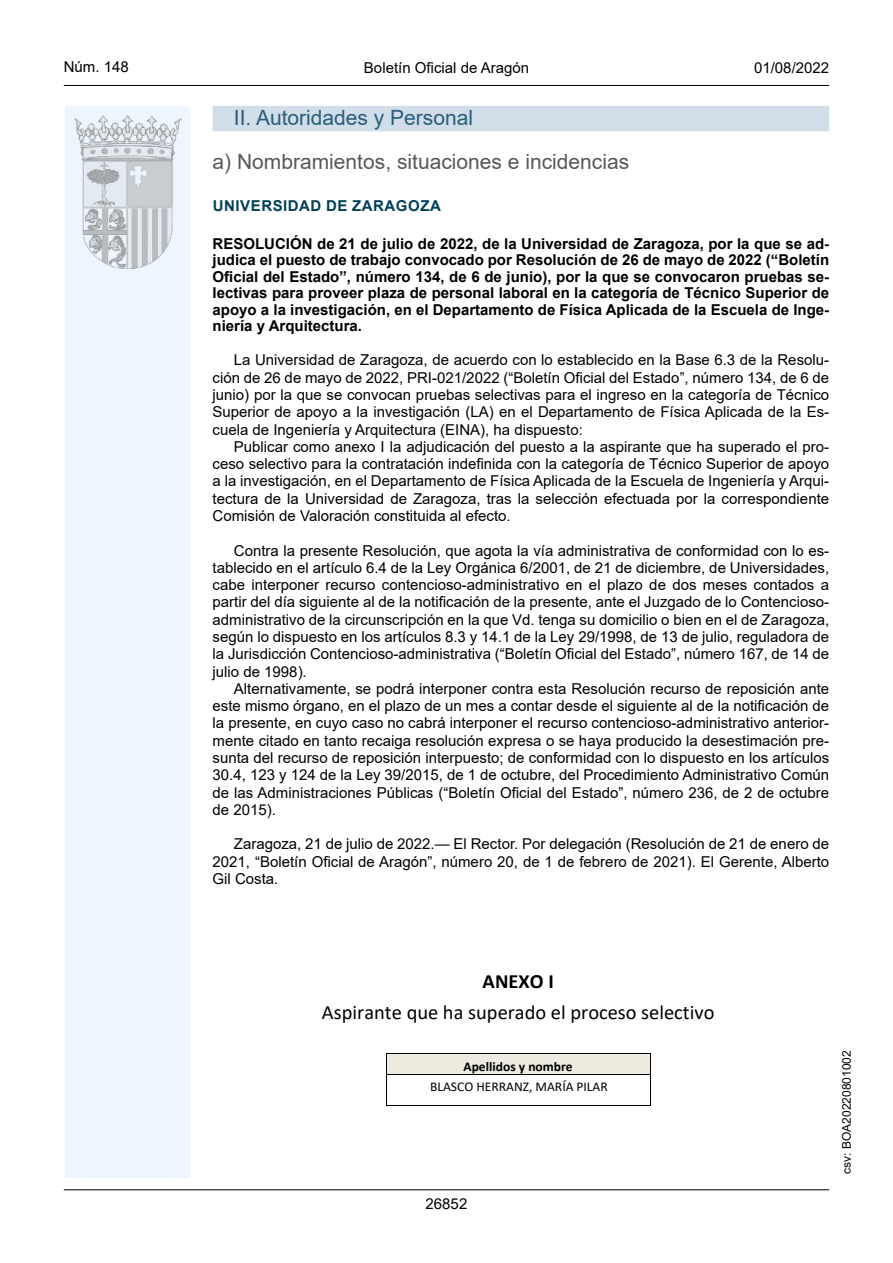
<style>
.page{position:relative;width:893px;height:1263px;background:#fff}
.page>*{position:absolute;margin:0;border:0;box-sizing:border-box;transform-origin:0 0}
.Sub_Seccion{font:21px "Arial";color:#585857}
.Titulo_sec{font:21px "Arial";color:#2a5e7a}
.t1{font:20.25px "Hbwnyy Calibri";color:#000}
.t2{font:700 20.25px "Xssflb Calibri";color:#000}
.inicio_de_parrafo{font:15px/17.2px "Arial";color:#000;text-align:justify}
.Titulo_text{font:15px/16.5px "Arial Bold MT2";color:#000;text-align:justify}
.estilo_head-c{font:15px "Arial";color:#000}
.emisor_text{font:15px "Arial Bold MT2";letter-spacing:.035em;color:#003f58}
.estilo_head-d{font:15px "Arial MT2";color:#000}
.estilo_head-i{font:15px "Arial MT2";color:#000}
.numero_pagina{font:15px "Arial MT2";color:#000}
.t3{font:13.35px "Hbwnyy Calibri";color:#000}
.t4{font:700 13.35px "Xssflb Calibri";letter-spacing:-.005em;color:#000}
.estilo_head-i-2{font:12px "Arial MT2";color:#000}
.s1{font-family:"Arial";font-weight:700}
</style>
<div class="page">
<div style="left:65px;top:106px;width:125px;height:1072px;background:#edf6fe"></div>
<img style="left:75px;top:115px;width:106px;height:153px">
<hr style="left:64px;top:85px;width:765px;height:1px;background:#000">
<hr style="left:64px;top:1189px;width:765px;height:1px;background:#000">
<div style="left:213px;top:106px;width:616px;height:25px;background:#d1dde8"></div>
<div style="left:386px;top:1054px;width:264px;height:20px;background:#edebe0"></div>
<hr style="left:386px;top:1054px;width:264px;height:1px;background:#000">
<svg style="left:386px;top:1055px;width:1px;height:19px"></svg>
<hr style="left:386px;top:1074px;width:264px;height:1px;background:#000">
<svg style="left:650px;top:1054px;width:1px;height:21px"></svg>
<hr style="left:386px;top:1075px;width:1px;height:30px;background:#000">
<hr style="left:386px;top:1105px;width:264px;height:1px;background:#000">
<hr style="left:650px;top:1075px;width:1px;height:30px;background:#000">
<p class="estilo_head-i" style="left:64px;top:57px;width:67px">Núm. 148</p>
<p class="estilo_head-c" style="left:364px;top:57px;width:167px">Boletín Oficial de Aragón</p>
<p class="estilo_head-d" style="left:754px;top:57px;width:77px">01/08/2022</p>
<h3 class="Titulo_sec" style="left:234px;top:103px;width:241px">II. Autoridades y Personal</h3>
<h4 class="Sub_Seccion" style="left:213px;top:147px;width:418px">a) Nombramientos, situaciones e incidencias</h4>
<h5 class="emisor_text" style="left:213px;top:195px;width:229px">UNIVERSIDAD DE ZARAGOZA</h5>
<p class="Titulo_text" style="left:213px;top:236px;width:618px">RESOLUCIÓN de 21 de julio de 2022, de la Universidad de Zaragoza, por la que se ad&shy;judica el puesto de trabajo convocado por Resolución de 26 de mayo de 2022 (“Boletín <span class="s1">Oficial del Estado”, número 134, de 6 de junio), por la que se convocaron pruebas se&shy;</span>lectivas para proveer plaza de personal laboral en la categoría de Técnico Superior de apoyo a la investigación, en el Departamento de Física Aplicada de la Escuela de Inge&shy;niería y Arquitectura.</p>
<p class="inicio_de_parrafo" style="left:213px;top:351px;width:618px;text-indent:21px">La Universidad de Zaragoza, de acuerdo con lo establecido en la Base 6.3 de la Resolu&shy;ción de 26 de mayo de 2022, PRI-021/2022 (“Boletín Oficial del Estado”, número 134, de 6 de junio) por la que se convocan pruebas selectivas para el ingreso en la categoría de Técnico Superior de apoyo a la investigación (LA) en el Departamento de Física Aplicada de la Es&shy;cuela de Ingeniería y Arquitectura (EINA), ha dispuesto:</p>
<p class="inicio_de_parrafo" style="left:213px;top:438px;width:618px;text-indent:21px">Publicar como anexo I la adjudicación del puesto a la aspirante que ha superado el pro&shy;ceso selectivo para la contratación indefinida con la categoría de Técnico Superior de apoyo a la investigación, en el Departamento de Física Aplicada de la Escuela de Ingeniería y Arqui&shy;tectura de la Universidad de Zaragoza, tras la selección efectuada por la correspondiente Comisión de Valoración constituida al efecto.</p>
<p class="inicio_de_parrafo" style="left:213px;top:542px;width:618px;text-indent:21px">Contra la presente Resolución, que agota la vía administrativa de conformidad con lo es&shy;tablecido en el artículo 6.4 de la Ley Orgánica 6/2001, de 21 de diciembre, de Universidades, cabe interponer recurso contencioso-administrativo en el plazo de dos meses contados a partir del día siguiente al de la notificación de la presente, ante el Juzgado de lo Contencioso&shy;administrativo de la circunscripción en la que Vd. tenga su domicilio o bien en el de Zaragoza, según lo dispuesto en los artículos 8.3 y 14.1 de la Ley 29/1998, de 13 de julio, reguladora de la Jurisdicción Contencioso-administrativa (“Boletín Oficial del Estado”, número 167, de 14 de julio de 1998).</p>
<p class="inicio_de_parrafo" style="left:213px;top:680px;width:618px;text-indent:21px">Alternativamente, se podrá interponer contra esta Resolución recurso de reposición ante este mismo órgano, en el plazo de un mes a contar desde el siguiente al de la notificación de la presente, en cuyo caso no cabrá interponer el recurso contencioso-administrativo anterior&shy;mente citado en tanto recaiga resolución expresa o se haya producido la desestimación pre&shy;sunta del recurso de reposición interpuesto; de conformidad con lo dispuesto en los artículos 30.4, 123 y 124 de la Ley 39/2015, de 1 de octubre, del Procedimiento Administrativo Común de las Administraciones Públicas (“Boletín Oficial del Estado”, número 236, de 2 de octubre de 2015).</p>
<p class="inicio_de_parrafo" style="left:213px;top:835px;width:618px;text-indent:21px">Zaragoza, 21 de julio de 2022.— El Rector. Por delegación (Resolución de 21 de enero de 2021, “Boletín Oficial de Aragón”, número 20, de 1 de febrero de 2021). El Gerente, Alberto Gil Costa.</p>
<h2 class="t2" style="left:483px;top:967px;width:73px">ANEXO I</h2>
<h2 class="t1" style="left:322px;top:998px;width:394px">Aspirante que ha superado el proceso selectivo</h2>
<p class="t4" style="left:464px;top:1057px;width:111px">Apellidos y nombre</p>
<p class="t3" style="left:430px;top:1078px;width:179px">BLASCO HERRANZ, MARÍA PILAR</p>
<p class="numero_pagina" style="left:426px;top:1193px;width:43px">26852</p>
<p class="estilo_head-i-2" style="left:838px;top:1174px;width:125px;rotate:-90deg">csv: BOA20220801002</p>
</div>
